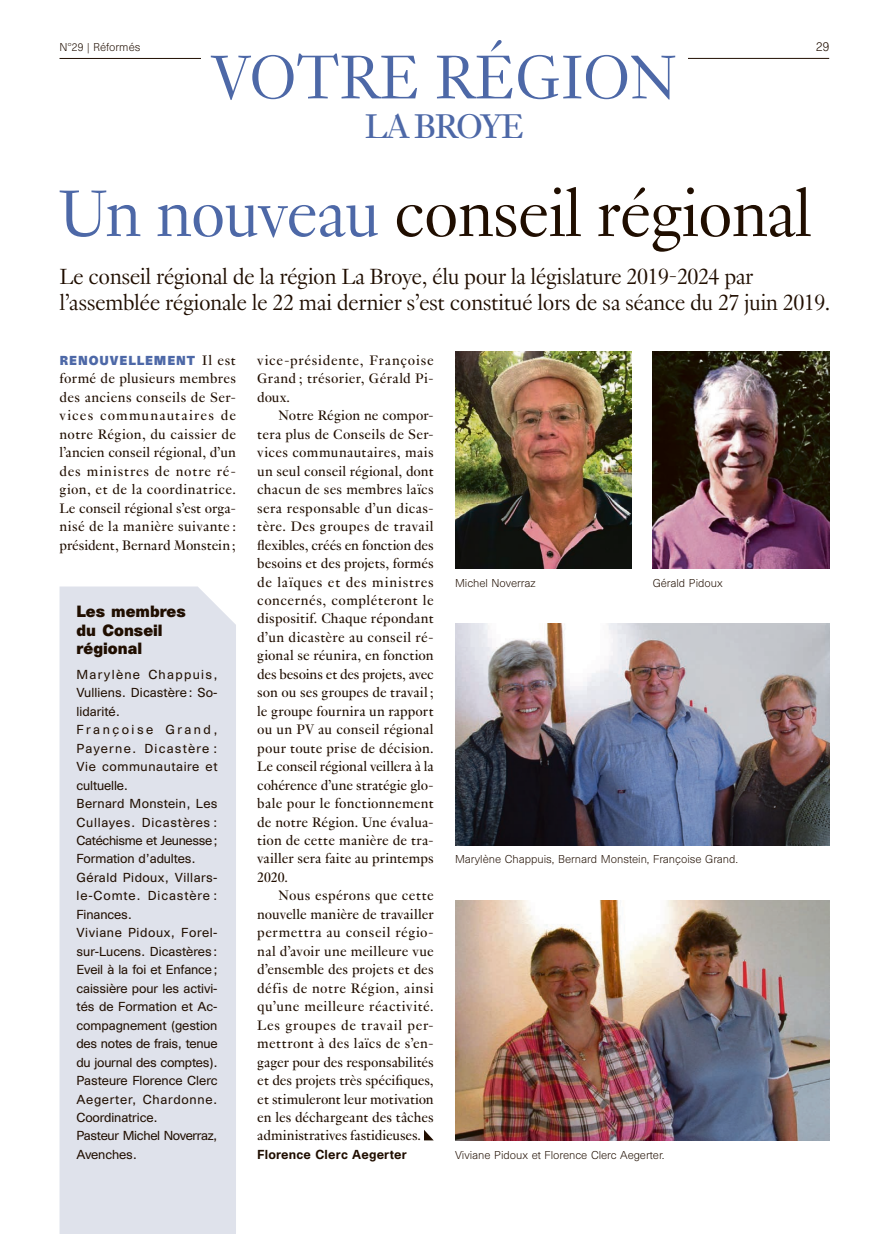
<style>
.page{position:relative;width:893px;height:1234px;background:#fff}
.page>*{position:absolute;margin:0;border:0;box-sizing:border-box;transform-origin:0 0}
.REF_Titres_indd{font:300 72px "Genath";letter-spacing:-.02em;color:#200e00}
.REF_Titres_indd-2{font:300 67.5px "Genath";color:#4d68a7}
.t1{font:37.5px "Genath";letter-spacing:-.035em;color:#4d68a7}
.REF_Chapeaux_indd{font:300 24px "Genath";letter-spacing:-.02em;color:#200e00}
.REF_Texte_indd{font:15px/18.5px "Genath";letter-spacing:.01em;color:#200e00;text-align:justify}
.REF_Titre-encadre_in{font:700 15px/18.5px "Unica SB";color:#200e00}
.REF_Texte-encadre_in{font:12px/18.5px "Unica SB";color:#200e00;text-align:justify}
.REF_Texte-encadre_in-2{font:12px/18.5px "Unica SB";letter-spacing:-.025em;color:#200e00}
.REF_Signatures_indd{font:500 12px "Unica SB";letter-spacing:.02em;color:#200e00}
.REF_Texte_indd-2{font:700 12px "Unica SB";letter-spacing:.075em;color:#4d68a7}
.t2{font:300 12px "Unica SB";color:#200e00}
.REF_legendes_copyrig{font:300 10.5px "Unica SB";color:#200e00}
.s1{color:#4d68a7}
.s2{font-family:"Genath";font-weight:400;font-size:15px;color:#200e00}
</style>
<div class="page">
<svg style="left:424px;top:1130px;width:10px;height:10px"></svg>
<img style="left:455px;top:351px;width:176px;height:217px">
<img style="left:653px;top:351px;width:176px;height:217px">
<img style="left:455px;top:900px;width:374px;height:240px">
<img style="left:455px;top:623px;width:374px;height:221px">
<div style="left:60px;top:586px;width:176px;height:647px;background:#dfe2eb"></div>
<hr style="left:60px;top:58px;width:769px;height:1px;background:#200e00">
<div style="left:201px;top:54px;width:487px;height:15px;background:#fff"></div>
<p class="REF_Titres_indd-2" style="left:212px;top:29px;width:467px">VOTRE RÉGION</p>
<p class="REF_legendes_copyrig" style="left:60px;top:41px;width:82px">N°29 | Réformés</p>
<p class="t2" style="left:816px;top:39px;width:15px">29</p>
<p class="t1" style="left:365px;top:100px;width:161px">LA BROYE</p>
<p class="REF_Titres_indd" style="left:59px;top:162px;width:755px"><span class="s1">Un nouveau</span> conseil régional</p>
<p class="REF_Chapeaux_indd" style="left:60px;top:259px;width:696px">Le conseil régional de la région La Broye, élu pour la législature 2019-2024 par</p>
<p class="REF_Chapeaux_indd" style="left:60px;top:285px;width:772px">l’assemblée régionale le 22 mai dernier s’est constitué lors de sa séance du 27 juin 2019.</p>
<p class="REF_Texte_indd-2" style="left:60px;top:353px;width:178px">RENOUVELLEMENT <span class="s2">Il est</span></p>
<p class="REF_Texte_indd" style="left:60px;top:368px;width:178px">formé de plusieurs membres des anciens conseils de Ser&shy;vices communautaires de notre Région, du caissier de l’ancien conseil régional, d’un des ministres de notre ré&shy;gion, et de la coordinatrice.<br>Le conseil régional s’est orga&shy;nisé de la manière suivante : président, Bernard Monstein ;</p>
<p class="REF_Titre-encadre_in" style="left:77px;top:604px;width:111px">Les membres du Conseil</p>
<p class="REF_Titre-encadre_in" style="left:77px;top:641px;width:67px">régional</p>
<p class="REF_Texte-encadre_in" style="left:77px;top:665px;width:143px">Marylène Chappuis, Vulliens. Dicastère: So&shy;lidarité.</p>
<p class="REF_Texte-encadre_in" style="left:77px;top:720px;width:143px">Françoise Grand, Payerne. Dicastère :<br>Vie communautaire et cultuelle.</p>
<p class="REF_Texte-encadre_in" style="left:77px;top:794px;width:143px">Bernard Monstein, Les Cullayes. Dicastères :<br>Catéchisme et Jeunesse; Formation d’adultes.</p>
<p class="REF_Texte-encadre_in" style="left:77px;top:868px;width:143px">Gérald Pidoux, Villars&shy;le-Comte. Dicastère :<br>Finances.</p>
<p class="REF_Texte-encadre_in" style="left:77px;top:923px;width:143px">Viviane Pidoux, Forel&shy;sur-Lucens. Dicastères:<br>Eveil à la foi et Enfance; caissière pour les activi&shy;tés de Formation et Ac&shy;compagnement (gestion des notes de frais, tenue du journal des comptes).</p>
<p class="REF_Texte-encadre_in" style="left:77px;top:1071px;width:143px">Pasteure Florence Clerc Aegerter, Chardonne.<br>Coordinatrice.</p>
<p class="REF_Texte-encadre_in-2" style="left:77px;top:1126px;width:142px">Pasteur Michel Noverraz,<br>Avenches.</p>
<p class="REF_Texte_indd" style="left:257px;top:350px;width:178px">vice-présidente, Françoise Grand ; trésorier, Gérald Pi&shy;doux.</p>
<p class="REF_Texte_indd" style="left:257px;top:405px;width:178px;text-indent:21px">Notre Région ne compor&shy;tera plus de Conseils de Ser&shy;vices communautaires, mais un seul conseil régional, dont chacun de ses membres laïcs sera responsable d’un dicas&shy;tère. Des groupes de travail flexibles, créés en fonction des besoins et des projets, formés de laïques et des ministres concernés, compléteront le dispositif. Chaque répondant d’un dicastère au conseil ré&shy;gional se réunira, en fonction des besoins et des projets, avec son ou ses groupes de travail ; le groupe fournira un rapport ou un PV au conseil régional pour toute prise de décision.<br>Le conseil régional veillera à la cohérence d’une stratégie glo&shy;bale pour le fonctionnement de notre Région. Une évalua&shy;tion de cette manière de tra&shy;vailler sera faite au printemps 2020.</p>
<p class="REF_Texte_indd" style="left:257px;top:885px;width:178px;text-indent:21px">Nous espérons que cette nouvelle manière de travailler permettra au conseil régio&shy;nal d’avoir une meilleure vue d’ensemble des projets et des défis de notre Région, ainsi qu’une meilleure réactivité.<br>Les groupes de travail per&shy;mettront à des laïcs de s’en&shy;gager pour des responsabilités et des projets très spécifiques, et stimuleront leur motivation en les déchargeant des tâches administratives fastidieuses.</p>
<p class="REF_Signatures_indd" style="left:257px;top:1146px;width:151px">Florence Clerc Aegerter</p>
<p class="REF_legendes_copyrig" style="left:455px;top:576px;width:82px">Michel Noverraz</p>
<p class="REF_legendes_copyrig" style="left:653px;top:576px;width:72px">Gérald Pidoux</p>
<p class="REF_legendes_copyrig" style="left:455px;top:853px;width:285px">Marylène Chappuis, Bernard Monstein, Françoise Grand.</p>
<p class="REF_legendes_copyrig" style="left:455px;top:1148px;width:211px">Viviane Pidoux et Florence Clerc Aegerter.</p>
</div>
